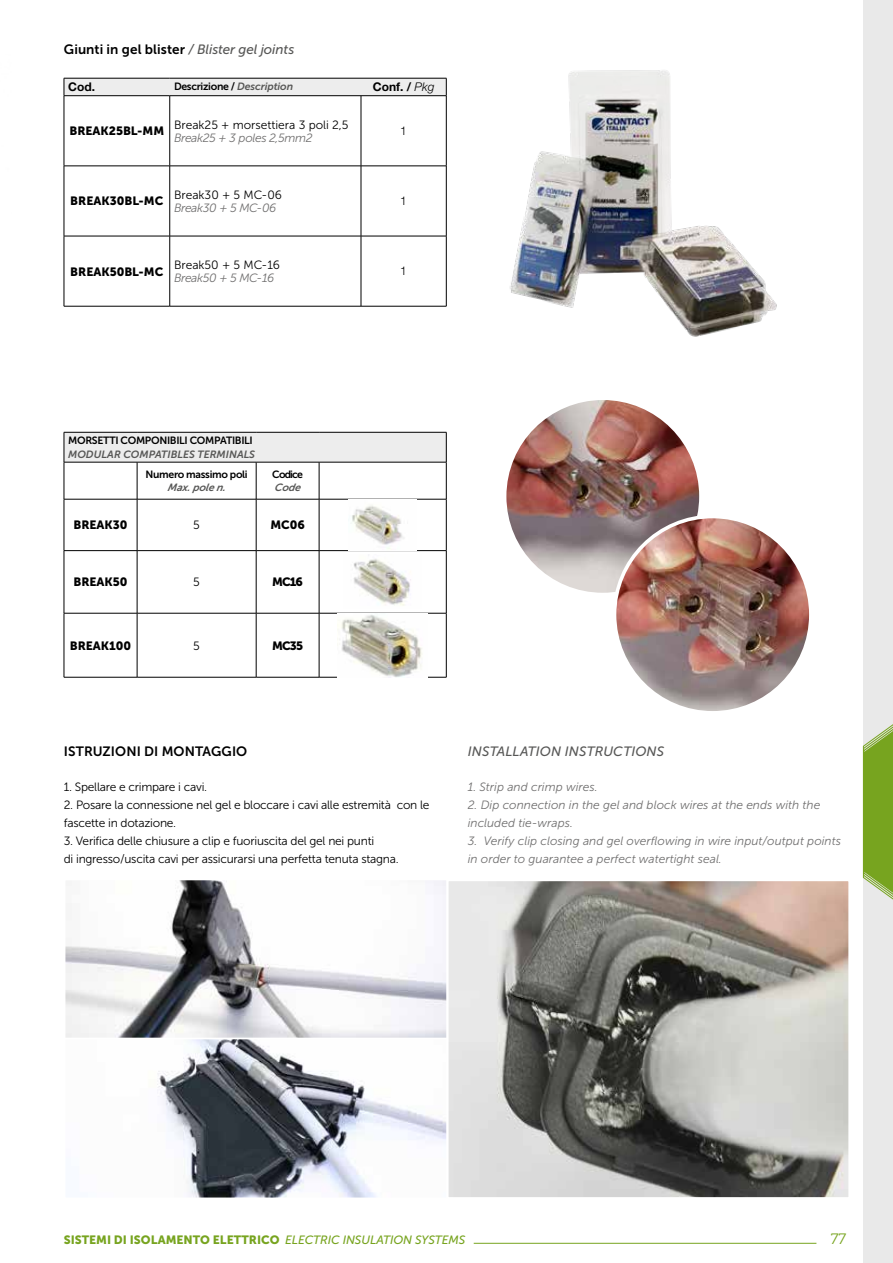
<style>
.page{position:relative;width:893px;height:1263px;background:#fff}
.page>*{position:absolute;margin:0;border:0;box-sizing:border-box;transform-origin:0 0}
.t1{font:15px "Museo 300";color:#77a41f}
.t2{font:13.5px "Museo Sans 700";letter-spacing:.005em;color:#000}
.t3{font:italic 13.5px "Museo Sans 500";letter-spacing:.01em;color:#575756}
.t4{font:12px/18px "Museo Sans 300";letter-spacing:-.02em;color:#000}
.t5{font:italic 12px/18px "Museo Sans 300";color:#706f6f}
.t6{font:12px "Museo Sans 900";color:#000}
.t7{font:12px "Museo Sans 300";color:#000}
.t8{font:12px "Museo Sans 900";color:#77a41f}
.t9{font:italic 12px "Museo Sans 300";letter-spacing:-.03em;color:#706f6f}
.t10{font:700 12px "Helvetica Neue LT Std";color:#000}
.t11{font:300 12px "Helvetica Neue LT Std";color:#000}
.t12{font:10.5px "Museo Sans 700";letter-spacing:-.03em;color:#000}
.t13{font:italic 10.5px "Museo Sans 700";color:#575756}
.s1{font-family:"Museo Sans 500";font-style:italic;color:#575756}
.s2{font-style:italic;color:#575756}
.s3{font-weight:300;font-style:italic}
.s4{font-family:"Museo Sans 500";font-style:italic}
</style>
<div class="page">
<hr style="left:474px;top:1243px;width:342px;height:1px;background:#77a41f">
<div style="left:863px;top:0;width:30px;height:1263px;background:#e9e9e9"></div>
<svg style="left:863px;top:724px;width:30px;height:176px;background:#89ae3f"></svg>
<img style="left:67px;top:882px;width:780px;height:314px">
<div style="left:64px;top:879px;width:384px;height:161px;border:2px solid #fff"></div>
<div style="left:64px;top:1038px;width:384px;height:161px;border:2px solid #fff"></div>
<div style="left:446px;top:879px;width:404px;height:320px;border:2px solid #fff"></div>
<div style="left:64px;top:432px;width:382px;height:30px;background:#ededed"></div>
<hr style="left:64px;top:462px;width:1px;height:37px;background:#000">
<hr style="left:137px;top:462px;width:1px;height:37px;background:#000">
<hr style="left:256px;top:462px;width:1px;height:37px;background:#000">
<hr style="left:319px;top:462px;width:1px;height:37px;background:#000">
<hr style="left:446px;top:462px;width:1px;height:37px;background:#000">
<hr style="left:64px;top:499px;width:73px;height:1px;background:#000">
<hr style="left:64px;top:499px;width:1px;height:51px;background:#000">
<hr style="left:137px;top:499px;width:119px;height:1px;background:#000">
<hr style="left:137px;top:499px;width:1px;height:51px;background:#000">
<hr style="left:256px;top:499px;width:63px;height:1px;background:#000">
<hr style="left:256px;top:499px;width:1px;height:51px;background:#000">
<hr style="left:319px;top:499px;width:127px;height:1px;background:#000">
<hr style="left:319px;top:499px;width:1px;height:51px;background:#000">
<hr style="left:446px;top:499px;width:1px;height:51px;background:#000">
<hr style="left:64px;top:550px;width:73px;height:1px;background:#000">
<hr style="left:64px;top:551px;width:1px;height:62px;background:#000">
<hr style="left:137px;top:550px;width:119px;height:1px;background:#000">
<hr style="left:137px;top:551px;width:1px;height:62px;background:#000">
<hr style="left:256px;top:550px;width:63px;height:1px;background:#000">
<hr style="left:256px;top:551px;width:1px;height:62px;background:#000">
<hr style="left:319px;top:550px;width:127px;height:1px;background:#000">
<hr style="left:319px;top:551px;width:1px;height:62px;background:#000">
<hr style="left:446px;top:551px;width:1px;height:62px;background:#000">
<hr style="left:64px;top:613px;width:73px;height:1px;background:#000">
<hr style="left:64px;top:613px;width:1px;height:64px;background:#000">
<hr style="left:137px;top:613px;width:119px;height:1px;background:#000">
<hr style="left:137px;top:613px;width:1px;height:64px;background:#000">
<hr style="left:256px;top:613px;width:63px;height:1px;background:#000">
<hr style="left:256px;top:613px;width:1px;height:64px;background:#000">
<hr style="left:319px;top:613px;width:127px;height:1px;background:#000">
<hr style="left:319px;top:613px;width:1px;height:64px;background:#000">
<hr style="left:446px;top:613px;width:1px;height:64px;background:#000">
<hr style="left:64px;top:677px;width:73px;height:1px;background:#000">
<hr style="left:137px;top:677px;width:119px;height:1px;background:#000">
<hr style="left:256px;top:677px;width:63px;height:1px;background:#000">
<hr style="left:319px;top:677px;width:127px;height:1px;background:#000">
<hr style="left:64px;top:432px;width:73px;height:1px;background:#000">
<hr style="left:64px;top:432px;width:1px;height:30px;background:#000">
<hr style="left:137px;top:432px;width:119px;height:1px;background:#000">
<hr style="left:256px;top:432px;width:63px;height:1px;background:#000">
<hr style="left:319px;top:432px;width:127px;height:1px;background:#000">
<hr style="left:446px;top:432px;width:1px;height:30px;background:#000">
<hr style="left:64px;top:462px;width:73px;height:1px;background:#000">
<hr style="left:137px;top:462px;width:119px;height:1px;background:#000">
<hr style="left:256px;top:462px;width:63px;height:1px;background:#000">
<hr style="left:319px;top:462px;width:127px;height:1px;background:#000">
<img style="left:352px;top:505px;width:52px;height:44px">
<img style="left:353px;top:559px;width:58px;height:47px">
<img style="left:338px;top:613px;width:90px;height:64px">
<img style="left:505px;top:398px;width:196px;height:196px;border-radius:98px">
<img style="left:614px;top:516px;width:197px;height:197px;border-radius:98px">
<div style="left:613px;top:515px;width:200px;height:200px;border:4px solid #fff;border-radius:50%"></div>
<hr style="left:446px;top:96px;width:1px;height:70px;background:#000">
<hr style="left:361px;top:166px;width:85px;height:1px;background:#000">
<hr style="left:446px;top:166px;width:1px;height:70px;background:#000">
<hr style="left:361px;top:236px;width:85px;height:1px;background:#000">
<hr style="left:446px;top:236px;width:1px;height:70px;background:#000">
<hr style="left:361px;top:306px;width:85px;height:1px;background:#000">
<svg style="left:64px;top:78px;width:383px;height:18px;background:#e0e0e0"></svg>
<hr style="left:64px;top:95px;width:106px;height:1px;background:#000">
<hr style="left:64px;top:96px;width:1px;height:70px;background:#000">
<hr style="left:170px;top:95px;width:191px;height:1px;background:#000">
<hr style="left:169px;top:96px;width:1px;height:70px;background:#000">
<hr style="left:361px;top:96px;width:1px;height:70px;background:#000">
<hr style="left:64px;top:166px;width:106px;height:1px;background:#000">
<hr style="left:64px;top:166px;width:1px;height:70px;background:#000">
<hr style="left:170px;top:166px;width:191px;height:1px;background:#000">
<hr style="left:169px;top:166px;width:1px;height:70px;background:#000">
<hr style="left:361px;top:166px;width:1px;height:70px;background:#000">
<hr style="left:64px;top:236px;width:106px;height:1px;background:#000">
<hr style="left:64px;top:236px;width:1px;height:70px;background:#000">
<hr style="left:170px;top:236px;width:191px;height:1px;background:#000">
<hr style="left:169px;top:236px;width:1px;height:70px;background:#000">
<hr style="left:361px;top:236px;width:1px;height:70px;background:#000">
<hr style="left:64px;top:306px;width:106px;height:1px;background:#000">
<hr style="left:170px;top:306px;width:191px;height:1px;background:#000">
<img style="left:510px;top:70px;width:267px;height:267px">
<p class="t2" style="left:64px;top:42px;width:232px">Giunti in gel blister <span class="s1">/ Blister gel joints</span></p>
<p class="t10" style="left:68px;top:79px;width:28px">Cod.</p>
<p class="t12" style="left:174px;top:81px;width:121px">Descrizione / <span class="s2">Description</span></p>
<p class="t10" style="left:373px;top:80px;width:63px">Conf. / <span class="s3">Pkg</span></p>
<p class="t6" style="left:69px;top:124px;width:96px">BREAK25BL-MM</p>
<p class="t7" style="left:174px;top:118px;width:176px">Break25 + morsettiera 3 poli 2,5</p>
<p class="t9" style="left:174px;top:131px;width:140px">Break25 + 3 poles 2,5mm2</p>
<p class="t11" style="left:400px;top:123px;width:8px">1</p>
<p class="t6" style="left:70px;top:194px;width:95px">BREAK30BL-MC</p>
<p class="t7" style="left:174px;top:188px;width:110px">Break30 + 5 MC-06</p>
<p class="t9" style="left:174px;top:202px;width:104px">Break30 + 5 MC-06</p>
<p class="t6" style="left:70px;top:265px;width:95px">BREAK50BL-MC</p>
<p class="t7" style="left:174px;top:258px;width:108px">Break50 + 5 MC-16</p>
<p class="t9" style="left:174px;top:272px;width:102px">Break50 + 5 MC-16</p>
<p class="t12" style="left:68px;top:435px;width:186px">MORSETTI COMPONIBILI COMPATIBILI</p>
<p class="t13" style="left:68px;top:448px;width:188px">MODULAR COMPATIBLES TERMINALS</p>
<p class="t12" style="left:145px;top:468px;width:104px">Numero massimo poli</p>
<p class="t13" style="left:168px;top:482px;width:62px">Max.p ole n.</p>
<p class="t12" style="left:272px;top:468px;width:32px">Codice</p>
<p class="t13" style="left:275px;top:482px;width:30px">Code</p>
<p class="t6" style="left:73px;top:518px;width:56px">BREAK30</p>
<p class="t4" style="left:193px;top:516px;width:8px">5</p>
<p class="t6" style="left:270px;top:518px;width:36px">MC06</p>
<p class="t6" style="left:73px;top:575px;width:56px">BREAK50</p>
<p class="t4" style="left:193px;top:573px;width:8px">5</p>
<p class="t6" style="left:272px;top:575px;width:32px">MC16</p>
<p class="t6" style="left:70px;top:639px;width:63px">BREAK100</p>
<p class="t4" style="left:193px;top:637px;width:8px">5</p>
<p class="t6" style="left:272px;top:639px;width:32px">MC35</p>
<p class="t11" style="left:400px;top:194px;width:8px">1</p>
<p class="t11" style="left:400px;top:264px;width:8px">1</p>
<p class="t2" style="left:64px;top:744px;width:185px">ISTRUZIONI DI MONTAGGIO</p>
<p class="t3" style="left:468px;top:744px;width:198px">INSTALLATION INSTRUCTIONS</p>
<p class="t5" style="left:468px;top:777px;width:131px">1. Strip and crimp wires.</p>
<p class="t5" style="left:468px;top:795px;width:354px">2. Dip connection in the gel and block wires at the ends with the included tie-wraps.</p>
<p class="t5" style="left:468px;top:831px;width:375px">3. Verify clip closing and gel overflowing in wire input/output points in order to guarantee a perfect watertight seal.</p>
<p class="t4" style="left:64px;top:777px;width:145px">1. Spellare e crimpare i cavi.</p>
<p class="t4" style="left:64px;top:795px;width:367px">2. Posare la connessione nel gel e bloccare i cavi alle estremità con le fascette in dotazione.</p>
<p class="t4" style="left:64px;top:831px;width:336px">3. Verifica delle chiusure a clip e fuoriuscita del gel nei punti<br>di ingresso/uscita cavi per assicurarsi una perfetta tenuta stagna.</p>
<p class="t8" style="left:64px;top:1233px;width:403px">SISTEMI DI ISOLAMENTO ELETTRICO <span class="s4">ELECTRIC INSULATION SYSTEMS</span></p>
<p class="t1" style="left:831px;top:1230px;width:17px">77</p>
</div>
